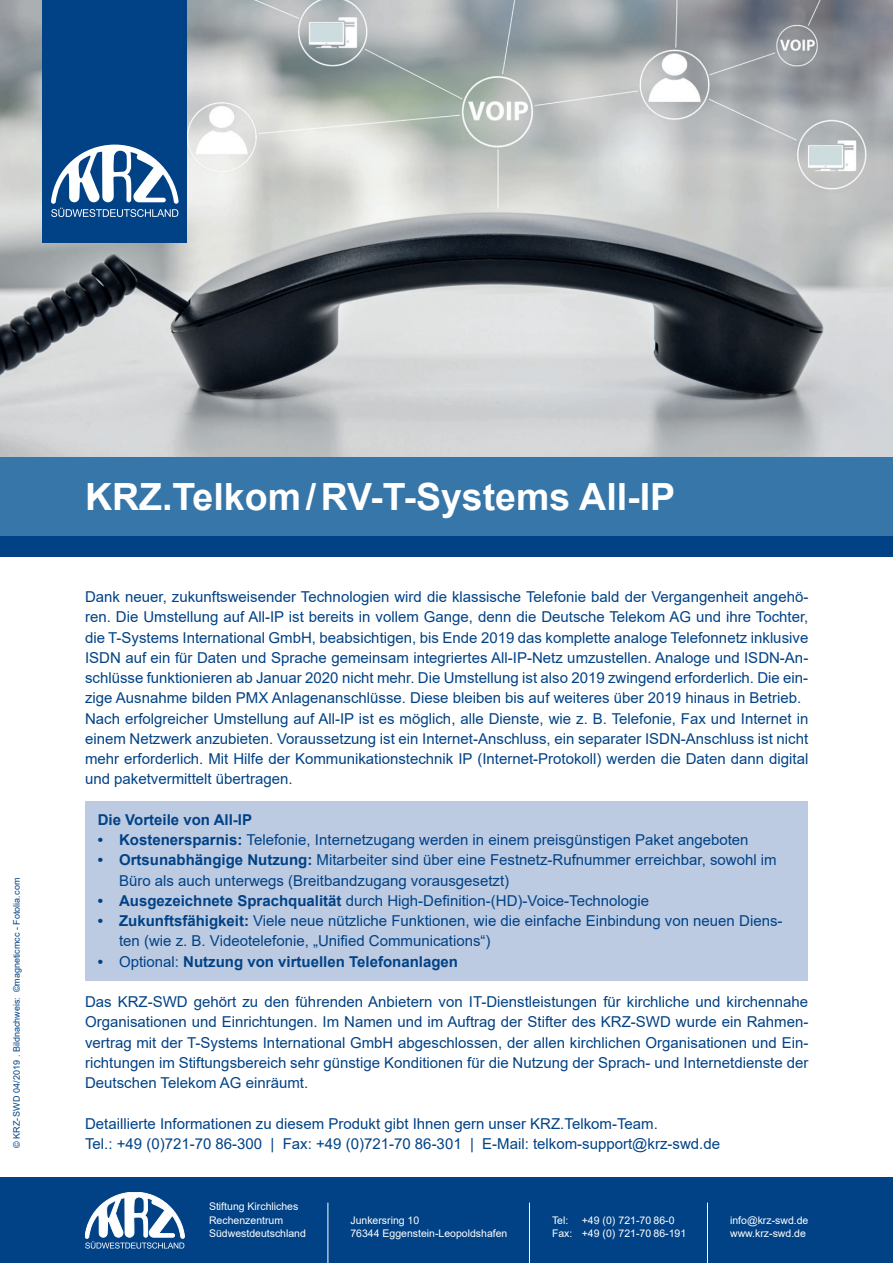
<style>
.page{position:relative;width:893px;height:1263px;background:#fff}
.page>*{position:absolute;margin:0;border:0;box-sizing:border-box;transform-origin:0 0}
.t1{font:700 37.5px "Arial";color:#fff}
.t2{font:15px/20.2px "Arial";color:#014286}
.t3{font:700 15px "Arial";color:#014286}
.t4{font:10.5px/13.5px "Arial";color:#fff}
.t5{font:9px "Arial";color:#014286}
.s1{font-weight:700}
.s2{font-weight:400}
</style>
<div class="page">
<img style="left:0;top:0;width:893px;height:457px">
<div style="left:85px;top:801px;width:723px;height:179px;background:#bccbe2"></div>
<div style="left:0;top:536px;width:893px;height:21px;background:#014286"></div>
<div style="left:0;top:457px;width:893px;height:79px;background:#3776a9"></div>
<div style="left:43px;top:0;width:144px;height:242px;background:#014286"></div>
<svg style="left:51px;top:145px;width:128px;height:72px"></svg>
<div style="left:0;top:1178px;width:893px;height:85px;background:#014286"></div>
<svg style="left:85px;top:1192px;width:100px;height:56px"></svg>
<hr style="left:328px;top:1202px;width:1px;height:61px;background:#fff">
<hr style="left:529px;top:1202px;width:1px;height:61px;background:#fff">
<hr style="left:707px;top:1202px;width:1px;height:61px;background:#fff">
<p class="t5" style="left:11px;top:1148px;width:272px;rotate:-90deg">© KRZ-SWD 04/2019 . Bildnachweis: ©magneticmcc - Fotolia.com</p>
<h1 class="t1" style="left:85px;top:470px;width:592px">KRZ.Telkom/RV-T-Systems All-IP</h1>
<p class="t2" style="left:85px;top:586px;width:725px">Dank neuer, zukunftsweisender Technologien wird die klassische Telefonie bald der Vergangenheit angehö&shy;ren. Die Umstellung auf All-IP ist bereits in vollem Gange, denn die Deutsche Telekom AG und ihre Tochter, die T-Systems International GmbH, beabsichtigen, bis Ende 2019 das komplette analoge Telefonnetz inklusive ISDN auf ein für Daten und Sprache gemeinsam integriertes All-IP-Netz umzustellen. Analoge und ISDN-An&shy;schlüsse funktionieren ab Januar 2020 nicht mehr. Die Umstellung ist also 2019 zwingend erforderlich. Die ein&shy;zige Ausnahme bilden PMX Anlagenanschlüsse. Diese bleiben bis auf weiteres über 2019 hinaus in Betrieb.<br>Nach erfolgreicher Umstellung auf All-IP ist es möglich, alle Dienste, wie z. B. Telefonie, Fax und Internet in einem Netzwerk anzubieten. Voraussetzung ist ein Internet-Anschluss, ein separater ISDN-Anschluss ist nicht mehr erforderlich. Mit Hilfe der Kommunikationstechnik IP (Internet-Protokoll) werden die Daten dann digital und paketvermittelt übertragen.</p>
<p class="t3" style="left:98px;top:809px;width:156px">Die Vorteile von All-IP</p>
<p class="t2" style="left:98px;top:829px;width:652px"><span class="s1">• Kostenersparnis:</span> Telefonie, Internetzugang werden in einem preisgünstigen Paket angeboten</p>
<p class="t2" style="left:119px;top:850px;width:659px;text-indent:-21px"><span class="s1">• Ortsunabhängige Nutzung:</span> Mitarbeiter sind über eine Festnetz-Rufnummer erreichbar, sowohl im<br>Büro als auch unterwegs (Breitbandzugang vorausgesetzt)</p>
<p class="t2" style="left:98px;top:890px;width:553px"><span class="s1">• Ausgezeichnete Sprachqualität</span> durch High-Definition-(HD)-Voice-Technologie</p>
<p class="t2" style="left:119px;top:910px;width:665px;text-indent:-21px"><span class="s1">• Zukunftsfähigkeit:</span> Viele neue nützliche Funktionen, wie die einfache Einbindung von neuen Diens&shy;ten (wie z. B. Videotelefonie, „Unified Communications“)</p>
<p class="t3" style="left:98px;top:951px;width:362px">• <span class="s2">Optional:</span> Nutzung von virtuellen Telefonanlagen</p>
<p class="t2" style="left:85px;top:991px;width:725px;text-align:justify">Das KRZ-SWD gehört zu den führenden Anbietern von IT-Dienstleistungen für kirchliche und kirchennahe Organisationen und Einrichtungen. Im Namen und im Auftrag der Stifter des KRZ-SWD wurde ein Rahmen&shy;vertrag mit der T-Systems International GmbH abgeschlossen, der allen kirchlichen Organisationen und Ein&shy;richtungen im Stiftungsbereich sehr günstige Konditionen für die Nutzung der Sprach- und Internetdienste der Deutschen Telekom AG einräumt.</p>
<p class="t2" style="left:85px;top:1113px;width:636px">Detaillierte Informationen zu diesem Produkt gibt Ihnen gern unser KRZ.Telkom-Team.<br>Tel.: +49 (0)721-70 86-300 | Fax: +49 (0)721-70 86-301 | E-Mail: telkom-support@krz-swd.de</p>
<p class="t4" style="left:209px;top:1200px;width:98px">Stiftung Kirchliches<br>Rechenzentrum<br>Südwestdeutschland</p>
<p class="t4" style="left:552px;top:1213px;width:136px;text-indent:30px">+49 (0) 721-70 86-0<br>Fax: +49 (0) 721-70 86-191</p>
<p class="t4" style="left:730px;top:1213px;width:80px">info@krz-swd.de www.krz-swd.de</p>
<p class="t4" style="left:350px;top:1213px;width:159px">Junkersring 10<br>76344 Eggenstein-Leopoldshafen</p>
<p class="t4" style="left:552px;top:1213px;width:18px">Tel:</p>
</div>
